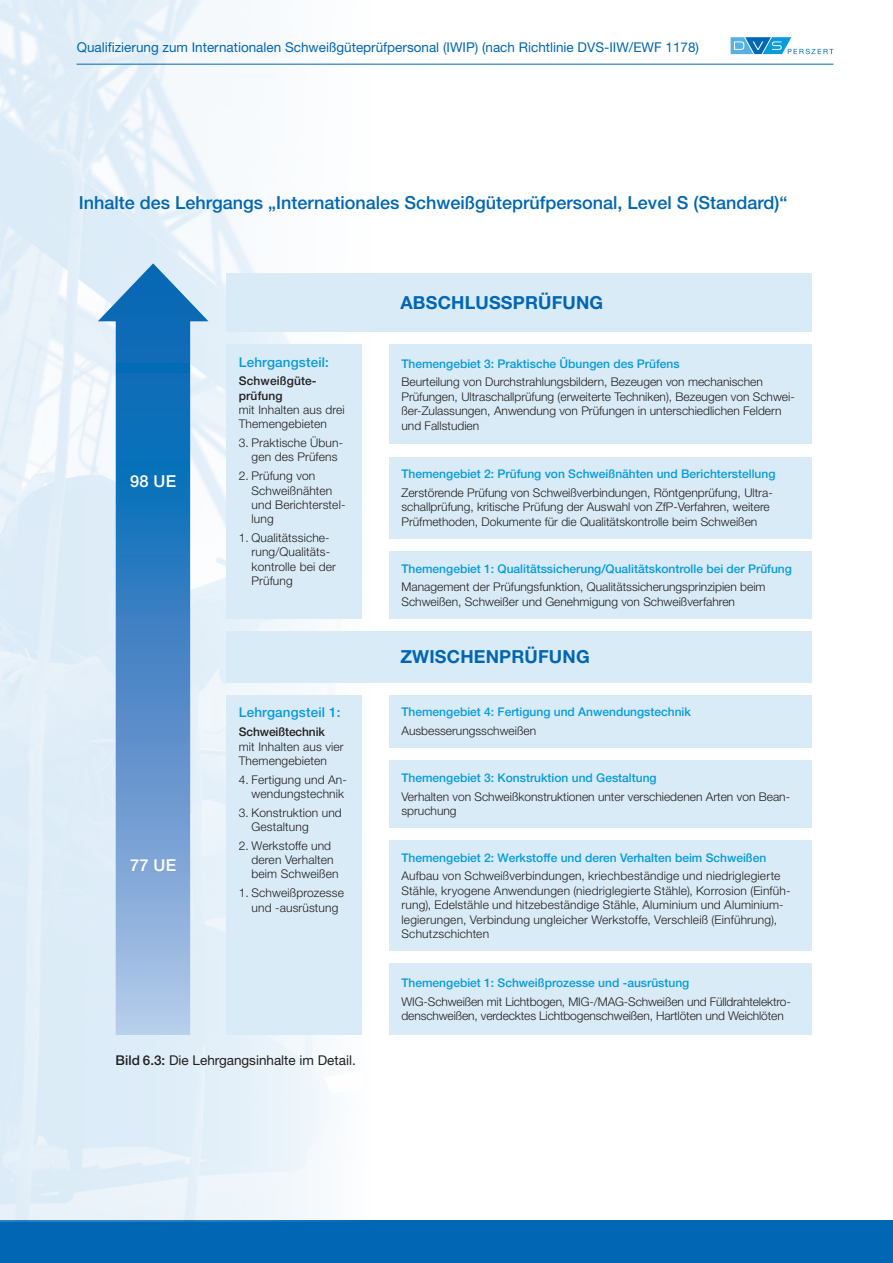
<style>
.page{position:relative;width:893px;height:1263px;background:#fff}
.page>*{position:absolute;margin:0;border:0;box-sizing:border-box;transform-origin:0 0}
.t1{font:500 18px "Helvetica Neue LT Std";color:#0166b3}
.t2{font:700 18px "Helvetica Neue LT Std";letter-spacing:.01em;color:#0166b3}
.t3{font:500 16.5px "Helvetica Neue LT Std";letter-spacing:.01em;color:#fff}
.t4{font:13.5px "Helvetica Neue LT Std";color:#0166b3}
.t5{font:13.5px "Helvetica Neue LT Std";color:#231f20}
.t6{font:500 13.5px "Helvetica Neue LT Std";letter-spacing:.01em;color:#069bda}
.t7{font:300 12px/14.4px "Helvetica Neue LT Std";color:#231f20}
.t8{font:500 12px "Helvetica Neue LT Std";color:#069bda}
.t9{font:500 12px/14.4px "Helvetica Neue LT Std";letter-spacing:.01em;color:#231f20}
.t10{font:500 12px "Helvetica Neue LT Std";letter-spacing:-.01em;color:#231f20}
.s1{font-weight:500}
</style>
<div class="page">
<div style="left:0;top:1220px;width:893px;height:43px;background:#0166b3"></div>
<svg style="left:731px;top:37px;width:102px;height:17px"></svg>
<img style="left:0;top:0;width:372px;height:1221px">
<svg style="left:98px;top:263px;width:110px;height:772px;background:#7eadd8"></svg>
<hr style="left:77px;top:64px;width:756px;height:1px;background:#0166b3">
<div style="left:226px;top:631px;width:585px;height:51px;background:#d9ebf7"></div>
<div style="left:226px;top:273px;width:585px;height:58px;background:#d9ebf7"></div>
<div style="left:226px;top:344px;width:136px;height:274px;background:#d9ebf7"></div>
<div style="left:389px;top:344px;width:422px;height:100px;background:#d9ebf7"></div>
<div style="left:389px;top:457px;width:422px;height:82px;background:#d9ebf7"></div>
<div style="left:389px;top:551px;width:422px;height:67px;background:#d9ebf7"></div>
<div style="left:226px;top:695px;width:136px;height:340px;background:#d9ebf7"></div>
<div style="left:389px;top:695px;width:422px;height:53px;background:#d9ebf7"></div>
<div style="left:389px;top:760px;width:422px;height:68px;background:#d9ebf7"></div>
<div style="left:389px;top:963px;width:422px;height:72px;background:#d9ebf7"></div>
<div style="left:389px;top:840px;width:422px;height:111px;background:#d9ebf7"></div>
<p class="t4" style="left:77px;top:39px;width:624px">Qualifizierung zum Internationalen Schweißgüteprüfpersonal (IWIP) (nach Richtlinie DVS-IIW/EWF 1178)</p>
<h1 class="t1" style="left:79px;top:192px;width:710px">Inhalte des Lehrgangs „Internationales Schweißgüteprüfpersonal, Level S (Standard)“</h1>
<h2 class="t3" style="left:130px;top:471px;width:47px">98 UE</h2>
<h2 class="t3" style="left:130px;top:855px;width:47px">77 UE</h2>
<p class="t6" style="left:239px;top:354px;width:92px">Lehrgangsteil:</p>
<p class="t9" style="left:239px;top:374px;width:79px">Schweißgüte&shy;prüfung</p>
<p class="t7" style="left:239px;top:402px;width:107px">mit Inhalten aus drei<br>Themengebieten</p>
<p class="t7" style="left:239px;top:435px;width:106px;text-align:center">3. Praktische Übun&shy;gen des Prüfens</p>
<p class="t7" style="left:252px;top:468px;width:95px;text-indent:-13px">2. Prüfung von<br>Schweißnähten und Berichterstel&shy;lung</p>
<p class="t7" style="left:252px;top:530px;width:86px;text-indent:-13px">1. Qualitätssiche&shy;rung/Qualitäts&shy;kontrolle bei der<br>Prüfung</p>
<p class="t6" style="left:239px;top:705px;width:103px">Lehrgangsteil 1:</p>
<p class="t10" style="left:239px;top:725px;width:88px">Schweißtechnik</p>
<p class="t7" style="left:239px;top:739px;width:106px">mit Inhalten aus vier<br>Themengebieten</p>
<p class="t7" style="left:239px;top:772px;width:110px;text-align:right">4. Fertigung und An&shy;wendungstechnik</p>
<p class="t7" style="left:252px;top:805px;width:92px;text-indent:-13px">3. Konstruktion und<br>Gestaltung</p>
<p class="t7" style="left:252px;top:838px;width:88px;text-indent:-13px">2. Werkstoffe und deren Verhalten beim Schweißen</p>
<p class="t7" style="left:239px;top:885px;width:107px;text-align:center">1. Schweißprozesse und -ausrüstung</p>
<p class="t5" style="left:116px;top:1052px;width:242px"><span class="s1">Bild 6.3:</span> Die Lehrgangsinhalte im Detail.</p>
<h1 class="t2" style="left:400px;top:291px;width:204px">ABSCHLUSSPRÜFUNG</h1>
<p class="t8" style="left:401px;top:356px;width:280px">Themengebiet 3: Praktische Übungen des Prüfens</p>
<p class="t7" style="left:401px;top:375px;width:395px">Beurteilung von Durchstrahlungsbildern, Bezeugen von mechanischen Prüfungen, Ultraschallprüfung (erweiterte Techniken), Bezeugen von Schwei&shy;ßer-Zulassungen, Anwendung von Prüfungen in unterschiedlichen Feldern und Fallstudien</p>
<p class="t8" style="left:401px;top:467px;width:375px">Themengebiet 2: Prüfung von Schweißnähten und Berichterstellung</p>
<p class="t7" style="left:401px;top:485px;width:373px">Zerstörende Prüfung von Schweißverbindungen, Röntgenprüfung, Ultra&shy;schallprüfung, kritische Prüfung der Auswahl von ZfP-Verfahren, weitere<br>Prüfmethoden, Dokumente für die Qualitätskontrolle beim Schweißen</p>
<p class="t8" style="left:401px;top:561px;width:392px">Themengebiet 1: Qualitätssicherung/Qualitätskontrolle bei der Prüfung</p>
<p class="t7" style="left:401px;top:580px;width:366px">Management der Prüfungsfunktion, Qualitätssicherungsprinzipien beim<br>Schweißen, Schweißer und Genehmigung von Schweißverfahren</p>
<h1 class="t2" style="left:400px;top:646px;width:191px">ZWISCHENPRÜFUNG</h1>
<p class="t8" style="left:401px;top:705px;width:291px">Themengebiet 4: Fertigung und Anwendungstechnik</p>
<p class="t7" style="left:401px;top:723px;width:136px">Ausbesserungsschweißen</p>
<p class="t8" style="left:401px;top:770px;width:257px">Themengebiet 3: Konstruktion und Gestaltung</p>
<p class="t7" style="left:401px;top:789px;width:390px">Verhalten von Schweißkonstruktionen unter verschiedenen Arten von Bean&shy;spruchung</p>
<p class="t8" style="left:401px;top:850px;width:366px">Themengebiet 2: Werkstoffe und deren Verhalten beim Schweißen</p>
<p class="t7" style="left:401px;top:869px;width:390px">Aufbau von Schweißverbindungen, kriechbeständige und niedriglegierte Stähle, kryogene Anwendungen (niedriglegierte Stähle), Korrosion (Einfüh&shy;rung), Edelstähle und hitzebeständige Stähle, Aluminium und Aluminium&shy;legierungen, Verbindung ungleicher Werkstoffe, Verschleiß (Einführung), Schutzschichten</p>
<p class="t8" style="left:401px;top:975px;width:289px">Themengebiet 1: Schweißprozesse und -ausrüstung</p>
<p class="t7" style="left:401px;top:994px;width:391px">WIG-Schweißen mit Lichtbogen, MIG-/MAG-Schweißen und Fülldrahtelektro&shy;denschweißen, verdecktes Lichtbogenschweißen, Hartlöten und Weichlöten</p>
</div>
